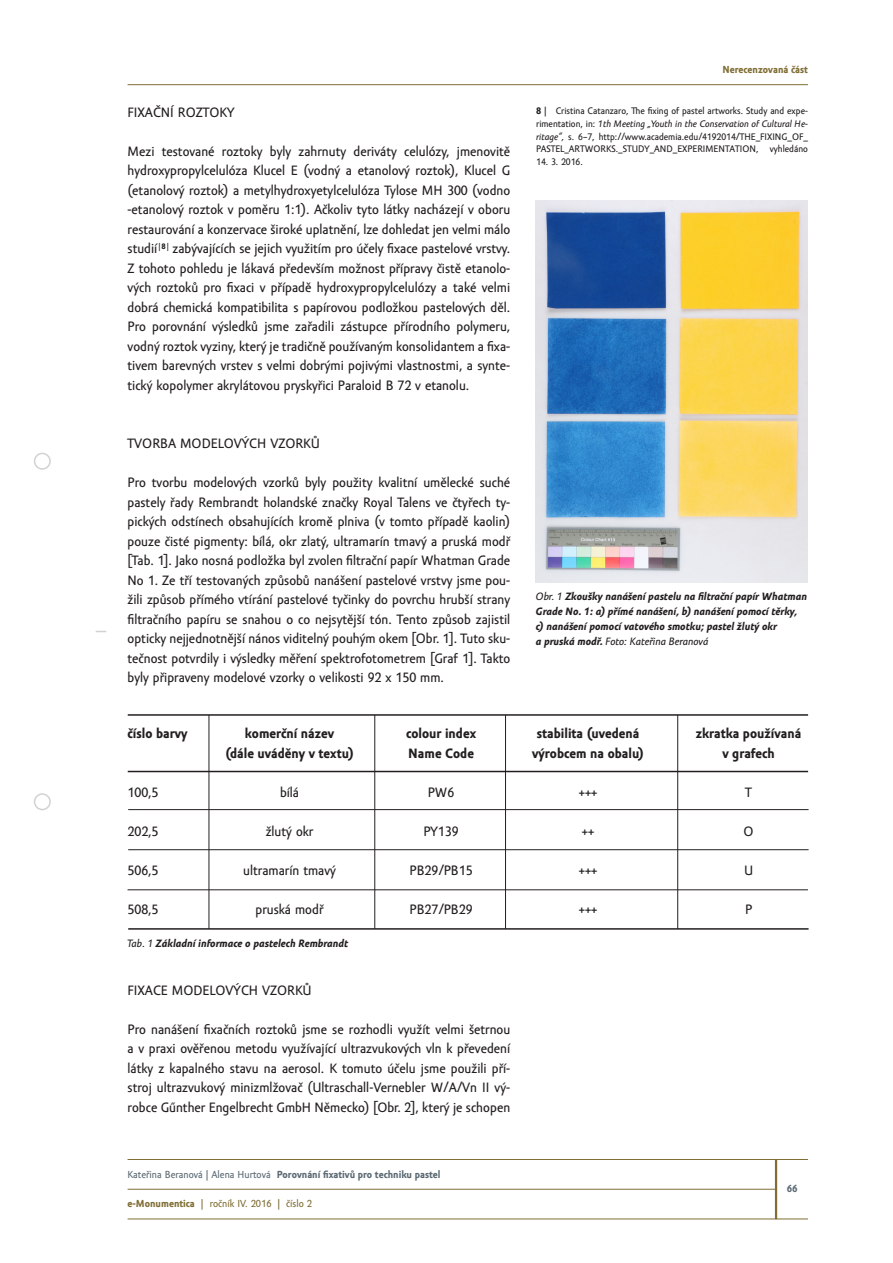
<style>
.page{position:relative;width:893px;height:1263px;background:#fff}
.page>*{position:absolute;margin:0;border:0;box-sizing:border-box;transform-origin:0 0}
.t1{font:13.95px/19.5px "Amor Sans Text Pro";color:#231f20;text-align:justify}
.t2{font:700 13.95px "Amor Sans Text Pro";color:#231f20}
.t3{font:italic 700 10.95px/15px "Amor Sans Text Pro";color:#231f20}
.t4{font:700 10.5px "Amor Sans Text Pro";color:#5c6a74}
.t5{font:10.5px "Amor Sans Text Pro";color:#806e35}
.t6{font:700 10.5px "Amor Sans Text Pro";color:#806e35}
.t7{font:9.75px/12.9px "Amor Sans Text Pro";color:#231f20;text-align:justify}
.s1{font-weight:700}
.s2{font-style:italic}
.s3{font-weight:400}
</style>
<div class="page">
<hr style="left:128px;top:1189px;width:648px;height:1px;background:#806e35">
<hr style="left:128px;top:1218px;width:680px;height:1px;background:#806e35">
<div style="left:34px;top:453px;width:17px;height:17px;border:2px solid #d1d2d4;border-radius:50%"></div>
<div style="left:34px;top:793px;width:17px;height:17px;border:2px solid #d1d2d4;border-radius:50%"></div>
<hr style="left:128px;top:1159px;width:680px;height:1px;background:#806e35">
<hr style="left:775px;top:1159px;width:2px;height:60px;background:#806e35">
<hr style="left:128px;top:84px;width:680px;height:1px;background:#806e35">
<img style="left:536px;top:200px;width:272px;height:383px">
<hr style="left:128px;top:771px;width:680px;height:1px;background:#231f20">
<hr style="left:128px;top:714px;width:680px;height:2px;background:#231f20">
<hr style="left:128px;top:809px;width:681px;height:1px;background:#231f20">
<hr style="left:128px;top:849px;width:681px;height:1px;background:#231f20">
<hr style="left:128px;top:889px;width:680px;height:1px;background:#231f20">
<hr style="left:128px;top:928px;width:681px;height:2px;background:#231f20">
<hr style="left:209px;top:715px;width:1px;height:214px;background:#231f20">
<hr style="left:374px;top:715px;width:1px;height:214px;background:#231f20">
<hr style="left:505px;top:715px;width:1px;height:214px;background:#231f20">
<hr style="left:677px;top:715px;width:1px;height:214px;background:#231f20">
<p class="t1" style="left:128px;top:102px;width:108px">FIXAČNÍ ROZTOKY</p>
<p class="t1" style="left:128px;top:141px;width:384px">Mezi testované roztoky byly zahrnuty deriváty celulózy, jmenovitě hydroxypropylcelulóza Klucel E (vodný a etanolový roztok), Klucel G (etanolový roztok) a metylhydroxyetylcelulóza Tylose MH 300 (vodno -etanolový roztok v poměru 1:1). Ačkoliv tyto látky nacházejí v oboru restaurování a konzervace široké uplatnění, lze dohledat jen velmi málo studií<sup>|</sup><sup>8</sup><sup>|</sup> zabývajících se jejich využitím pro účely fixace pastelové vrstvy.<br>Z tohoto pohledu je lákavá především možnost přípravy čistě etanolo&shy;vých roztoků pro fixaci v případě hydroxypropylcelulózy a také velmi dobrá chemická kompatibilita s papírovou podložkou pastelových děl.<br>Pro porovnání výsledků jsme zařadili zástupce přírodního polymeru, vodný roztok vyziny, který je tradičně používaným konsolidantem a fixa&shy;tivem barevných vrstev s velmi dobrými pojivými vlastnostmi, a synte&shy;tický kopolymer akrylátovou pryskyřici Paraloid B 72 v etanolu.</p>
<p class="t1" style="left:128px;top:434px;width:194px">TVORBA MODELOVÝCH VZORKŮ</p>
<p class="t1" style="left:128px;top:473px;width:384px">Pro tvorbu modelových vzorků byly použity kvalitní umělecké suché pastely řady Rembrandt holandské značky Royal Talens ve čtyřech ty&shy;pických odstínech obsahujících kromě plniva (v tomto případě kaolin) pouze čisté pigmenty: bílá, okr zlatý, ultramarín tmavý a pruská modř [Tab. 1]. Jako nosná podložka byl zvolen filtrační papír Whatman Grade No 1. Ze tří testovaných způsobů nanášení pastelové vrstvy jsme pou&shy;žili způsob přímého vtírání pastelové tyčinky do povrchu hrubší strany filtračního papíru se snahou o co nejsytější tón. Tento způsob zajistil opticky nejjednotnější nános viditelný pouhým okem [Obr. 1]. Tuto sku&shy;tečnost potvrdily i výsledky měření spektrofotometrem [Graf 1]. Takto byly připraveny modelové vzorky o velikosti 92 x 150 mm.</p>
<p class="t6" style="left:722px;top:64px;width:87px">Nerecenzovaná část</p>
<p class="t7" style="left:536px;top:104px;width:273px"><span class="s1">8</span> | Cristina Catanzaro, The fixing of pastel artworks. Study and expe&shy;rimentation, in: <span class="s2">1th Meeting „Youth in the Conservation of Cultural He&shy;ritage“,</span> s. 6–7, http://www.academia.edu/4192014/THE_FIXING_OF_ PASTEL_ARTWORKS._STUDY_AND_EXPERIMENTATION, vyhledáno</p>
<p class="t7" style="left:536px;top:156px;width:48px">14. 3. 2016.</p>
<p class="t3" style="left:536px;top:589px;width:273px"><span class="s3">Obr. 1</span> Zkoušky nanášení pastelu na filtrační papír Whatman Grade No. 1: a) přímé nanášení, b) nanášení pomocí těrky, c) nanášení pomocí vatového smotku; pastel žlutý okr<br>a pruská modř. <span class="s3">Foto: Kateřina Beranová</span></p>
<p class="t2" style="left:128px;top:726px;width:61px">číslo barvy</p>
<p class="t2" style="left:245px;top:726px;width:91px">komerční název</p>
<p class="t2" style="left:406px;top:726px;width:71px">colour index</p>
<p class="t2" style="left:537px;top:726px;width:104px">stabilita (uvedená</p>
<p class="t2" style="left:696px;top:726px;width:107px">zkratka používaná</p>
<p class="t2" style="left:225px;top:746px;width:130px">(dále uváděny v textu)</p>
<p class="t2" style="left:408px;top:746px;width:67px">Name Code</p>
<p class="t2" style="left:532px;top:746px;width:113px">výrobcem na obalu)</p>
<p class="t2" style="left:722px;top:746px;width:54px">v grafech</p>
<p class="t1" style="left:128px;top:782px;width:32px">100,5</p>
<p class="t1" style="left:280px;top:782px;width:21px">bílá</p>
<p class="t1" style="left:428px;top:782px;width:28px">PW6</p>
<p class="t1" style="left:579px;top:782px;width:20px">+++</p>
<p class="t1" style="left:745px;top:782px;width:8px">T</p>
<p class="t1" style="left:128px;top:821px;width:32px">202,5</p>
<p class="t1" style="left:266px;top:821px;width:49px">žlutý okr</p>
<p class="t1" style="left:423px;top:821px;width:37px">PY139</p>
<p class="t1" style="left:582px;top:821px;width:14px">++</p>
<p class="t1" style="left:744px;top:821px;width:12px">O</p>
<p class="t1" style="left:128px;top:860px;width:32px">506,5</p>
<p class="t1" style="left:243px;top:860px;width:94px">ultramarín tmavý</p>
<p class="t1" style="left:410px;top:860px;width:64px">PB29/PB15</p>
<p class="t1" style="left:579px;top:860px;width:20px">+++</p>
<p class="t1" style="left:744px;top:860px;width:11px">U</p>
<p class="t1" style="left:128px;top:899px;width:32px">508,5</p>
<p class="t1" style="left:256px;top:899px;width:69px">pruská modř</p>
<p class="t1" style="left:410px;top:899px;width:64px">PB27/PB29</p>
<p class="t1" style="left:579px;top:899px;width:20px">+++</p>
<p class="t1" style="left:745px;top:899px;width:9px">P</p>
<p class="t3" style="left:128px;top:936px;width:222px"><span class="s3">Tab. 1</span> Základní informace o pastelech Rembrandt</p>
<p class="t1" style="left:128px;top:980px;width:186px">FIXACE MODELOVÝCH VZORKŮ</p>
<p class="t1" style="left:128px;top:1019px;width:384px">Pro nanášení fixačních roztoků jsme se rozhodli využít velmi šetrnou a v praxi ověřenou metodu využívající ultrazvukových vln k převedení látky z kapalného stavu na aerosol. K tomuto účelu jsme použili pří&shy;stroj ultrazvukový minizmlžovač (Ultraschall-Vernebler W/A/Vn II vý&shy;robce Gűnther Engelbrecht GmbH Německo) [Obr. 2], který je schopen</p>
<p class="t4" style="left:128px;top:1169px;width:315px"><span class="s3">Kateřina Beranová | Alena Hurtová</span> Porovnání fixativů pro techniku pastel</p>
<p class="t5" style="left:128px;top:1197px;width:186px"><span class="s1">e-Monumentica</span> | ročník IV. 2016 | číslo 2</p>
<p class="t4" style="left:787px;top:1183px;width:13px">66</p>
</div>
